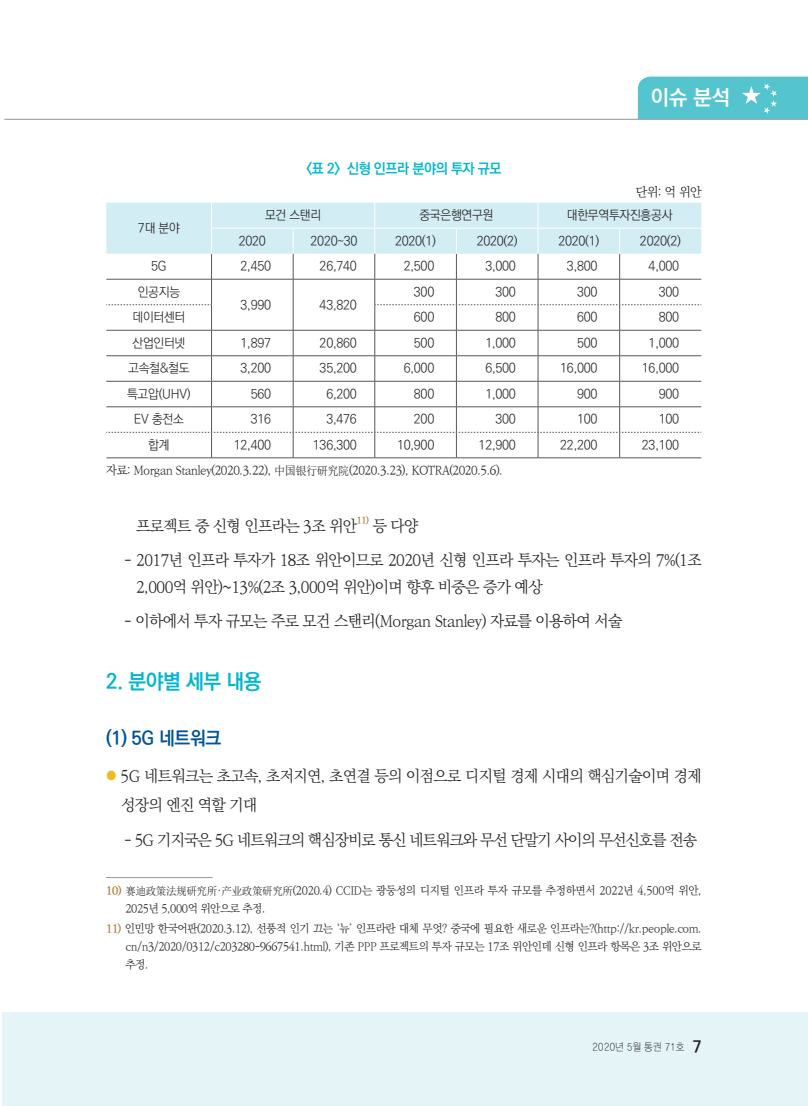
<style>
.page{position:relative;width:808px;height:1106px;background:#fff}
.page>*{position:absolute;margin:0;border:0;box-sizing:border-box;transform-origin:0 0}
.t1{font:700 21px "Ko Pub Dotum";letter-spacing:-.02em;color:#00b7ce}
.t2{font:700 21px "Ko Pub Dotum";color:#fff}
.t3{font:700 18.75px "Ko Pub Dotum";letter-spacing:-.02em;color:#005495}
.t4{font:300 15.75px/27px "Ko Pub Batang";letter-spacing:-.04em;color:#231f20}
.t5{font:300 15.75px "Ko Pub Batang";letter-spacing:-.06em;color:#231f20}
.t6{font:700 14.25px "Ko Pub Dotum";letter-spacing:-.03em;color:#00b7ce}
.t7{font:300 12.75px "Ko Pub Dotum";letter-spacing:-.02em;color:#231f20}
.t8{font:300 12.75px "Ko Pub Batang";color:#231f20}
.t9{font:300 12px "Ko Pub Batang";letter-spacing:-.04em;color:#231f20}
.t10{font:300 11.25px/18px "Ko Pub Batang";letter-spacing:-.04em;color:#231f20}
.t11{font:10.5px "YDVYGO Std 115";letter-spacing:-.02em;color:#231f20;scale:.9 1}
.t12{font:700 9.15px "Ko Pub Batang";color:#ac7834}
.s1{font-family:"Sim Sun";font-weight:400}
.s2{font-size:12px;color:#eeba1c}
.s3{font-weight:700;color:#ac7834}
.s4{font-family:"Ko Pub Dotum";font-weight:700;font-size:16.5px}
</style>
<div class="page">
<div style="left:2px;top:1012px;width:806px;height:94px;background:#e4f4f7"></div>
<hr style="left:4px;top:119px;width:804px;height:1px;background:#939598">
<div style="left:638px;top:77px;width:170px;height:42px;background:#54c5cf"></div>
<hr style="left:106px;top:877px;width:107px;height:1px;background:#939598">
<hr style="left:106px;top:457px;width:106px;height:1px;background:#57585a">
<hr style="left:212px;top:457px;width:81px;height:1px;background:#57585a">
<hr style="left:293px;top:457px;width:82px;height:1px;background:#57585a">
<hr style="left:375px;top:457px;width:81px;height:1px;background:#57585a">
<hr style="left:456px;top:457px;width:82px;height:1px;background:#57585a">
<hr style="left:538px;top:457px;width:82px;height:1px;background:#57585a">
<hr style="left:620px;top:457px;width:81px;height:1px;background:#57585a">
<svg style="left:106px;top:203px;width:595px;height:254px"></svg>
<p class="t7" style="left:138px;top:222px;width:43px">7대 분야</p>
<p class="t6" style="left:306px;top:161px;width:197px">&lt;표 2&gt; 신형 인프라 분야의 투자 규모</p>
<h1 class="t2" style="left:651px;top:87px;width:81px">이슈 분석</h1>
<p class="t8" style="left:636px;top:185px;width:67px">단위: 억 위안</p>
<p class="t7" style="left:265px;top:209px;width:58px">모건 스탠리</p>
<p class="t7" style="left:419px;top:209px;width:76px">중국은행연구원</p>
<p class="t7" style="left:567px;top:209px;width:107px">대한무역투자진흥공사</p>
<p class="t7" style="left:239px;top:234px;width:29px">2020</p>
<p class="t7" style="left:311px;top:234px;width:48px">2020~30</p>
<p class="t7" style="left:395px;top:234px;width:42px">2020(1)</p>
<p class="t7" style="left:477px;top:234px;width:42px">2020(2)</p>
<p class="t7" style="left:558px;top:234px;width:42px">2020(1)</p>
<p class="t7" style="left:640px;top:234px;width:42px">2020(2)</p>
<p class="t7" style="left:151px;top:260px;width:17px">5G</p>
<p class="t7" style="left:240px;top:260px;width:32px">2,450</p>
<p class="t7" style="left:320px;top:260px;width:39px">26,740</p>
<p class="t7" style="left:404px;top:260px;width:32px">2,500</p>
<p class="t7" style="left:485px;top:260px;width:32px">3,000</p>
<p class="t7" style="left:567px;top:260px;width:32px">3,800</p>
<p class="t7" style="left:649px;top:260px;width:32px">4,000</p>
<p class="t7" style="left:138px;top:285px;width:44px">인공지능</p>
<p class="t7" style="left:240px;top:298px;width:32px">3,990</p>
<p class="t7" style="left:320px;top:298px;width:39px">43,820</p>
<p class="t7" style="left:414px;top:285px;width:22px">300</p>
<p class="t7" style="left:495px;top:285px;width:22px">300</p>
<p class="t7" style="left:577px;top:285px;width:22px">300</p>
<p class="t7" style="left:659px;top:285px;width:22px">300</p>
<p class="t7" style="left:132px;top:311px;width:54px">데이터센터</p>
<p class="t7" style="left:414px;top:311px;width:22px">600</p>
<p class="t7" style="left:495px;top:311px;width:22px">800</p>
<p class="t7" style="left:577px;top:311px;width:22px">600</p>
<p class="t7" style="left:659px;top:311px;width:22px">800</p>
<p class="t7" style="left:132px;top:336px;width:54px">산업인터넷</p>
<p class="t7" style="left:240px;top:336px;width:32px">1,897</p>
<p class="t7" style="left:320px;top:336px;width:39px">20,860</p>
<p class="t7" style="left:414px;top:336px;width:22px">500</p>
<p class="t7" style="left:485px;top:336px;width:32px">1,000</p>
<p class="t7" style="left:577px;top:336px;width:22px">500</p>
<p class="t7" style="left:649px;top:336px;width:32px">1,000</p>
<p class="t7" style="left:128px;top:362px;width:63px">고속철&amp;철도</p>
<p class="t7" style="left:240px;top:362px;width:32px">3,200</p>
<p class="t7" style="left:320px;top:362px;width:39px">35,200</p>
<p class="t7" style="left:404px;top:362px;width:32px">6,000</p>
<p class="t7" style="left:485px;top:362px;width:32px">6,500</p>
<p class="t7" style="left:560px;top:362px;width:39px">16,000</p>
<p class="t7" style="left:642px;top:362px;width:39px">16,000</p>
<p class="t7" style="left:127px;top:387px;width:65px">특고압(UHV)</p>
<p class="t7" style="left:251px;top:387px;width:22px">560</p>
<p class="t7" style="left:326px;top:387px;width:32px">6,200</p>
<p class="t7" style="left:414px;top:387px;width:22px">800</p>
<p class="t7" style="left:485px;top:387px;width:32px">1,000</p>
<p class="t7" style="left:577px;top:387px;width:22px">900</p>
<p class="t7" style="left:659px;top:387px;width:22px">900</p>
<p class="t7" style="left:134px;top:413px;width:51px">EV 충전소</p>
<p class="t7" style="left:251px;top:413px;width:22px">316</p>
<p class="t7" style="left:326px;top:413px;width:32px">3,476</p>
<p class="t7" style="left:414px;top:413px;width:22px">200</p>
<p class="t7" style="left:495px;top:413px;width:22px">300</p>
<p class="t7" style="left:577px;top:413px;width:22px">100</p>
<p class="t7" style="left:659px;top:413px;width:22px">100</p>
<p class="t7" style="left:148px;top:438px;width:23px">합계</p>
<p class="t7" style="left:234px;top:438px;width:39px">12,400</p>
<p class="t7" style="left:313px;top:438px;width:46px">136,300</p>
<p class="t7" style="left:397px;top:438px;width:39px">10,900</p>
<p class="t7" style="left:479px;top:438px;width:39px">12,900</p>
<p class="t7" style="left:560px;top:438px;width:39px">22,200</p>
<p class="t7" style="left:642px;top:438px;width:39px">23,100</p>
<p class="t9" style="left:106px;top:464px;width:398px">자료: Morgan Stanley(2020.3.22), <span class="s1">中国银行研究院</span>(2020.3.23), KOTRA(2020.5.6).</p>
<p class="t4" style="left:136px;top:512px;width:223px">프로젝트 중 신형 인프라는 3조 위안</p>
<p class="t12" style="left:357px;top:516px;width:14px">11)</p>
<p class="t4" style="left:373px;top:512px;width:47px">등 다양</p>
<p class="t4" style="left:136px;top:547px;width:567px;text-indent:-12px">- 2017년 인프라 투자가 18조 위안이므로 2020년 신형 인프라 투자는 인프라 투자의 7%(1조<br>2,000억 위안)~13%(2조 3,000억 위안)이며 향후 비중은 증가 예상</p>
<p class="t4" style="left:124px;top:608px;width:500px">- 이하에서 투자 규모는 주로 모건 스탠리(Morgan Stanley) 자료를 이용하여 서술</p>
<h1 class="t1" style="left:106px;top:670px;width:157px">2. 분야별 세부 내용</h1>
<h2 class="t3" style="left:106px;top:728px;width:117px">(1) 5G 네트워크</h2>
<p class="t4" style="left:121px;top:762px;width:582px;line-height:28.5px;text-indent:-15px"><span class="s2">●</span> 5G 네트워크는 초고속, 초저지연, 초연결 등의 이점으로 디지털 경제 시대의 핵심기술이며 경제 성장의 엔진 역할 기대</p>
<p class="t5" style="left:124px;top:831px;width:574px">- 5G 기지국은 5G 네트워크의 핵심장비로 통신 네트워크와 무선 단말기 사이의 무선신호를 전송</p>
<p class="t10" style="left:125px;top:882px;width:578px;text-indent:-19px"><span class="s3">10)</span> <span class="s1">赛迪政策法规研究所</span>·<span class="s1">产业政策研究所</span>(2020.4) CCID는 광둥성의 디지털 인프라 투자 규모를 추정하면서 2022년 4,500억 위안,<br>2025년 5,000억 위안으로 추정.</p>
<p class="t10" style="left:125px;top:919px;width:578px;text-align:justify;text-indent:-19px"><span class="s3">11)</span> 인민망 한국어판(2020.3.12), 선풍적 인기 끄는 ‘뉴’ 인프라란 대체 무엇? 중국에 필요한 새로운 인프라는?(http://kr.people.com. cn/n3/2020/0312/c203280-9667541.html), 기존 PPP 프로젝트의 투자 규모는 17조 위안인데 신형 인프라 항목은 3조 위안으로 추정.</p>
<p class="t11" style="left:592px;top:1041px;width:123px">2020년 5월 통권 71호 <span class="s4">7</span></p>
</div>
